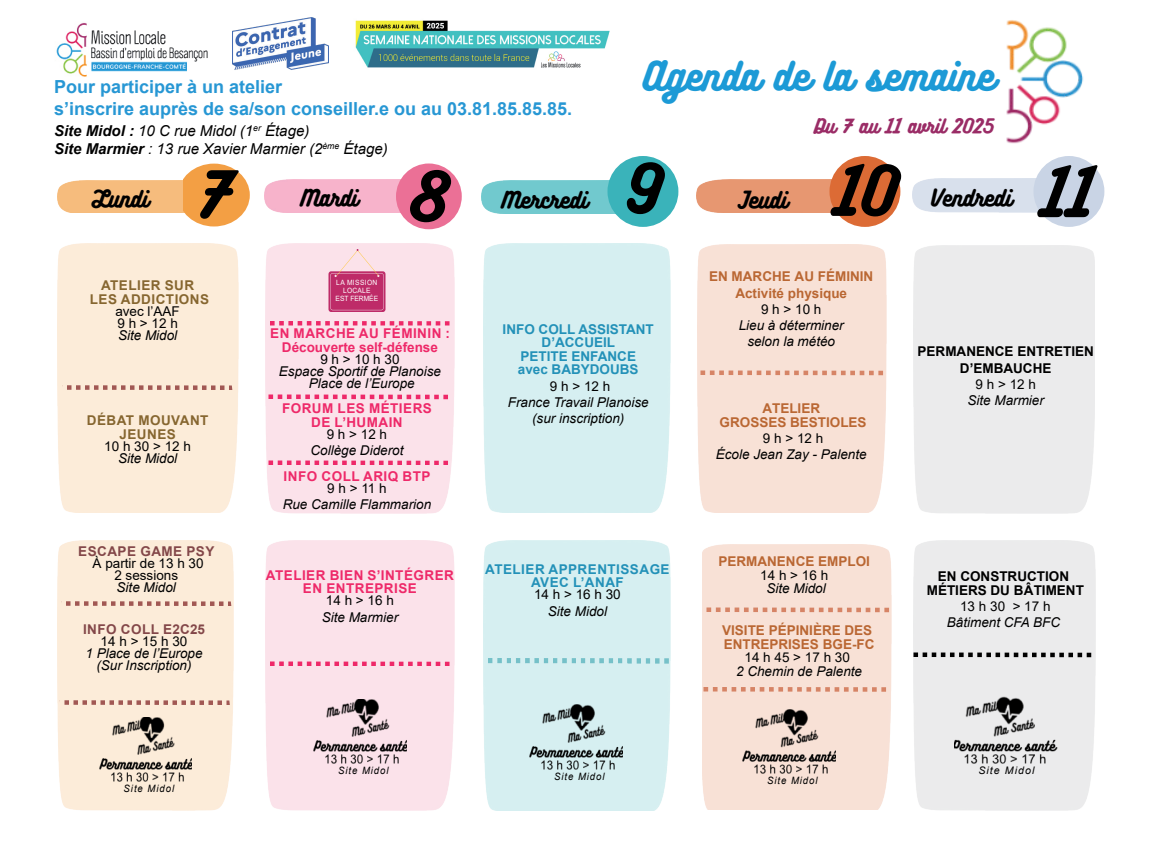
<style>
.page{position:relative;width:1152px;height:864px;background:#fff}
.page>*{position:absolute;margin:0;border:0;box-sizing:border-box;transform-origin:0 0}
.t1{font:60px "Bukhari Script";color:#000}
.t2{font:36px "Bukhari Script";color:#1c9ad6}
.t3{font:21px "Bukhari Script";color:#000}
.t4{font:700 18px/21.6px "Arial";color:#2797d4}
.t5{font:18px "Bukhari Script";color:#9a2c66}
.t6{font:italic 15px/18px "Arial";color:#000}
.t7{font:italic 13.5px/16.2px "Arial";color:#000;text-align:center}
.t8{font:13.5px/12px "Arial";color:#000}
.t9{font:700 13.5px/13.5px "Arial";color:#ba6733;text-align:center}
.t10{font:700 13.5px/13.5px "Arial";letter-spacing:.035em;color:#ee2969}
.t11{font:700 13.5px/13.5px "Arial";color:#2391b8;text-align:center}
.t12{font:700 13.5px/16.2px "Arial";color:#000;text-align:center}
.t13{font:700 13.5px "Arial";color:#866630}
.t14{font:700 13.5px "Arial";letter-spacing:.08em;color:#834749}
.t15{font:700 13.5px "Arial";color:#ee2969}
.t16{font:italic 10.35px "Arial";letter-spacing:.1em;color:#000}
.t17{font:italic 10.2px "Arial";letter-spacing:.1em;color:#000;scale:.94 1}
.t18{font:7.2px/7.8px "Arial";letter-spacing:.04em;color:#fff;text-align:center;scale:.93 1}
.s1{font-weight:700}
</style>
<div class="page">
<img style="left:1006px;top:20px;width:78px;height:124px">
<div style="left:57px;top:540px;width:177px;height:271px;background:#fcecd9"></div>
<div style="left:57px;top:180px;width:126px;height:33px;background:#f6bc7d"></div>
<svg style="left:183px;top:164px;width:67px;height:62px"></svg>
<div style="left:264px;top:179px;width:137px;height:34px;background:#f7b3cb"></div>
<div style="left:396px;top:164px;width:66px;height:65px;background:#eb7096;border-radius:50%"></div>
<div style="left:482px;top:180px;width:134px;height:34px;background:#71c9ce"></div>
<div style="left:608px;top:156px;width:70px;height:71px;background:#3ab3ba;border-radius:50%"></div>
<div style="left:266px;top:540px;width:189px;height:271px;background:#fbe2ea"></div>
<div style="left:697px;top:180px;width:140px;height:33px;background:#e79771"></div>
<div style="left:830px;top:156px;width:70px;height:71px;background:#dc6b35;border-radius:50%"></div>
<div style="left:702px;top:544px;width:189px;height:266px;background:#f8e1d6"></div>
<div style="left:483px;top:540px;width:187px;height:270px;background:#d6eff1"></div>
<div style="left:914px;top:540px;width:181px;height:271px;background:#ebebec"></div>
<div style="left:912px;top:178px;width:128px;height:34px;background:#d8e0ec"></div>
<div style="left:1034px;top:156px;width:70px;height:71px;background:#c9d4e5;border-radius:50%"></div>
<svg style="left:329px;top:249px;width:57px;height:63px;background:#d57198"></svg>
<svg style="left:61px;top:601px;width:170px;height:5px"></svg>
<img style="left:314px;top:699px;width:92px;height:64px">
<img style="left:99px;top:717px;width:93px;height:64px">
<img style="left:954px;top:696px;width:103px;height:67px">
<img style="left:233px;top:18px;width:96px;height:52px">
<img style="left:56px;top:23px;width:152px;height:54px">
<svg style="left:270px;top:321px;width:180px;height:5px"></svg>
<svg style="left:268px;top:394px;width:180px;height:5px"></svg>
<svg style="left:62px;top:385px;width:170px;height:5px"></svg>
<svg style="left:914px;top:652px;width:177px;height:5px"></svg>
<svg style="left:270px;top:662px;width:180px;height:4px"></svg>
<svg style="left:268px;top:460px;width:180px;height:5px"></svg>
<img style="left:355px;top:20px;width:255px;height:48px">
<svg style="left:706px;top:608px;width:183px;height:4px"></svg>
<svg style="left:704px;top:687px;width:182px;height:5px"></svg>
<svg style="left:700px;top:370px;width:183px;height:5px"></svg>
<svg style="left:60px;top:700px;width:170px;height:5px"></svg>
<img style="left:530px;top:705px;width:92px;height:64px">
<img style="left:742px;top:710px;width:94px;height:64px">
<img style="left:489px;top:659px;width:179px;height:4px">
<h3 class="t4" style="left:54px;top:77px;width:520px">POUR PARTICIPER À UN ATELIER<br>S’INSCRIRE AUPRÈS DE SA/SON CONSEILLER.E OU AU 03.81.85.85.85.</h3>
<p class="t6" style="left:54px;top:122px;width:335px"><span class="s1">Site Midol :</span> 10 C rue Midol (1<sup>er</sup> Étage)<br><span class="s1">Site Marmier</span> : 13 rue Xavier Marmier (2<sup>ème</sup> Étage)</p>
<h3 class="t3" style="left:92px;top:187px;width:58px">Lundi</h3>
<h1 class="t1" style="left:409px;top:164px;width:40px">8</h1>
<h1 class="t1" style="left:196px;top:162px;width:37px">7</h1>
<h3 class="t3" style="left:301px;top:187px;width:59px">Mardi</h3>
<h3 class="t3" style="left:502px;top:188px;width:87px">Mercredi</h3>
<h2 class="t2" style="left:644px;top:57px;width:352px">Agenda de la semaine</h2>
<h3 class="t5" style="left:814px;top:116px;width:182px">Du 7 au 11 avril 2025</h3>
<h1 class="t1" style="left:625px;top:156px;width:38px">9</h1>
<h3 class="t3" style="left:738px;top:189px;width:51px">Jeudi</h3>
<h1 class="t1" style="left:834px;top:159px;width:64px">10</h1>
<h3 class="t3" style="left:931px;top:187px;width:82px">Vendredi</h3>
<h1 class="t1" style="left:1041px;top:160px;width:54px">11</h1>
<p class="t13" style="left:101px;top:276px;width:10px">ATELIER</p>
<p class="t13" style="left:165px;top:276px;width:11px">SUR</p>
<p class="t13" style="left:90px;top:290px;width:10px">LES</p>
<p class="t13" style="left:121px;top:290px;width:10px">ADDICTIONS</p>
<p class="t8" style="left:115px;top:305px;width:66px">avec l’AAF<br>9 h &gt; 12 h</p>
<p class="t7" style="left:118px;top:327px;width:61px">Site Midol</p>
<p class="t13" style="left:87px;top:411px;width:30px">DÉBAT</p>
<p class="t13" style="left:138px;top:411px;width:11px">MOUVANT</p>
<p class="t13" style="left:119px;top:425px;width:19px">JEUNES</p>
<p class="t8" style="left:104px;top:440px;width:88px">10 h 30 &gt; 12 h</p>
<p class="t7" style="left:118px;top:450px;width:61px">Site Midol</p>
<p class="t14" style="left:78px;top:542px;width:11px">ESCAPE</p>
<p class="t14" style="left:140px;top:542px;width:12px">GAME</p>
<p class="t14" style="left:187px;top:542px;width:29px">PS Y</p>
<p class="t8" style="left:93px;top:557px;width:113px;text-align:center">À partir de 13 h 30<br>2 sessions</p>
<p class="t7" style="left:117px;top:579px;width:61px">Site Midol</p>
<p class="t14" style="left:83px;top:620px;width:10px">INFO</p>
<p class="t14" style="left:121px;top:620px;width:11px">COLL</p>
<p class="t14" style="left:163px;top:620px;width:43px">E2C25</p>
<p class="t8" style="left:101px;top:635px;width:88px">14 h &gt; 15 h 30</p>
<p class="t7" style="left:85px;top:647px;width:119px;line-height:12px">1 Place de l’Europe (Sur Inscription)</p>
<p class="t17" style="left:124px;top:782px;width:55px">Site Midol</p>
<p class="t18" style="left:336px;top:278px;width:47px">LA MISSION<br>LOCALE<br>EST FERMÉE</p>
<p class="t10" style="left:270px;top:327px;width:35px">EN MARCHE</p>
<p class="t10" style="left:359px;top:327px;width:34px">AU FÉMININ</p>
<p class="t10" style="left:446px;top:327px;width:6px">:</p>
<p class="t15" style="left:282px;top:338px;width:158px">DÉCOUVERTE SELF-DÉFENSE</p>
<p class="t8" style="left:320px;top:353px;width:81px">9 h &gt; 10 h 30</p>
<p class="t7" style="left:279px;top:365px;width:164px;line-height:12px">Espace Sportif de Planoise<br>Place de l’Europe</p>
<p class="t10" style="left:311px;top:402px;width:93px;text-indent:-29px">FORUM LES MÉTIERS<br>DE L’HUMAIN</p>
<p class="t8" style="left:327px;top:428px;width:62px">9 h &gt; 12 h</p>
<p class="t7" style="left:310px;top:442px;width:95px">Collège Diderot</p>
<p class="t10" style="left:284px;top:469px;width:10px">INFO</p>
<p class="t10" style="left:322px;top:469px;width:11px">COLL</p>
<p class="t10" style="left:363px;top:469px;width:9px">ARI</p>
<p class="t10" style="left:388px;top:469px;width:25px">Q BTP</p>
<p class="t8" style="left:327px;top:482px;width:61px">9 h &gt; 11 h</p>
<p class="t7" style="left:283px;top:496px;width:150px">Rue Camille Flammarion</p>
<p class="t11" style="left:503px;top:322px;width:153px">INFO COLL ASSISTANT<br>D’ACCUEIL<br>PETITE ENFANCE<br>AVEC BABYDOUBS</p>
<p class="t8" style="left:550px;top:380px;width:62px">9 h &gt; 12 h</p>
<p class="t7" style="left:508px;top:394px;width:142px">France Travail Planoise (sur inscription)</p>
<p class="t9" style="left:709px;top:269px;width:166px;line-height:16.2px">EN MARCHE AU FÉMININ<br>ACTIVITÉ PHYSIQUE</p>
<p class="t8" style="left:761px;top:303px;width:62px">9 h &gt; 10 h</p>
<p class="t7" style="left:739px;top:317px;width:107px">Lieu à déterminer selon la météo</p>
<p class="t9" style="left:720px;top:402px;width:149px">ATELIER<br>GROSSES BESTIOLES</p>
<p class="t8" style="left:763px;top:432px;width:62px">9 h &gt; 12 h</p>
<p class="t7" style="left:716px;top:447px;width:152px">École Jean Zay - Palente</p>
<p class="t12" style="left:918px;top:344px;width:178px">PERMANENCE ENTRETIEN<br>D’EMBAUCHE</p>
<p class="t8" style="left:976px;top:378px;width:62px">9 h &gt; 12 h</p>
<p class="t7" style="left:967px;top:392px;width:78px">Site Marmier</p>
<p class="t10" style="left:303px;top:568px;width:152px;text-indent:65px">S’INTÉGRER<br>EN ENTREPRISE</p>
<p class="t8" style="left:326px;top:595px;width:69px">14 h &gt; 16 h</p>
<p class="t7" style="left:322px;top:609px;width:78px">Site Marmier</p>
<p class="t10" style="left:266px;top:568px;width:10px">ATELIER</p>
<p class="t10" style="left:330px;top:568px;width:9px">BIEN</p>
<p class="t11" style="left:485px;top:562px;width:10px">ATELIER</p>
<p class="t11" style="left:548px;top:562px;width:11px">APPRENTISSAGE</p>
<p class="t11" style="left:531px;top:576px;width:11px">AVEC</p>
<p class="t11" style="left:573px;top:576px;width:52px">L’ANAF</p>
<p class="t8" style="left:534px;top:589px;width:88px">14 h &gt; 16 h 30</p>
<p class="t7" style="left:548px;top:603px;width:61px">Site Midol</p>
<p class="t9" style="left:718px;top:555px;width:153px">PERMANENCE EMPLOI</p>
<p class="t8" style="left:760px;top:569px;width:69px">14 h &gt; 16 h</p>
<p class="t7" style="left:766px;top:581px;width:61px">Site Midol</p>
<p class="t9" style="left:722px;top:624px;width:154px;text-align:left">VISITE PÉPINIÈRE DES<br>ENTREPRISES BGE-FC</p>
<p class="t8" style="left:745px;top:651px;width:107px">14 h 45 &gt; 17 h 30</p>
<p class="t7" style="left:736px;top:663px;width:128px">2 Chemin de Palente</p>
<p class="t12" style="left:927px;top:570px;width:159px;line-height:13.5px">EN CONSTRUCTION<br>MÉTIERS DU BÂTIMENT</p>
<p class="t8" style="left:960px;top:600px;width:92px">13 h 30 &gt; 17 h</p>
<p class="t7" style="left:947px;top:615px;width:115px">Bâtiment CFA BFC</p>
<p class="t17" style="left:338px;top:764px;width:55px">Site Midol</p>
<p class="t17" style="left:554px;top:770px;width:55px">Site Midol</p>
<p class="t17" style="left:767px;top:774px;width:55px">Site Midol</p>
<p class="t16" style="left:978px;top:764px;width:58px">Site Midol</p>
</div>
